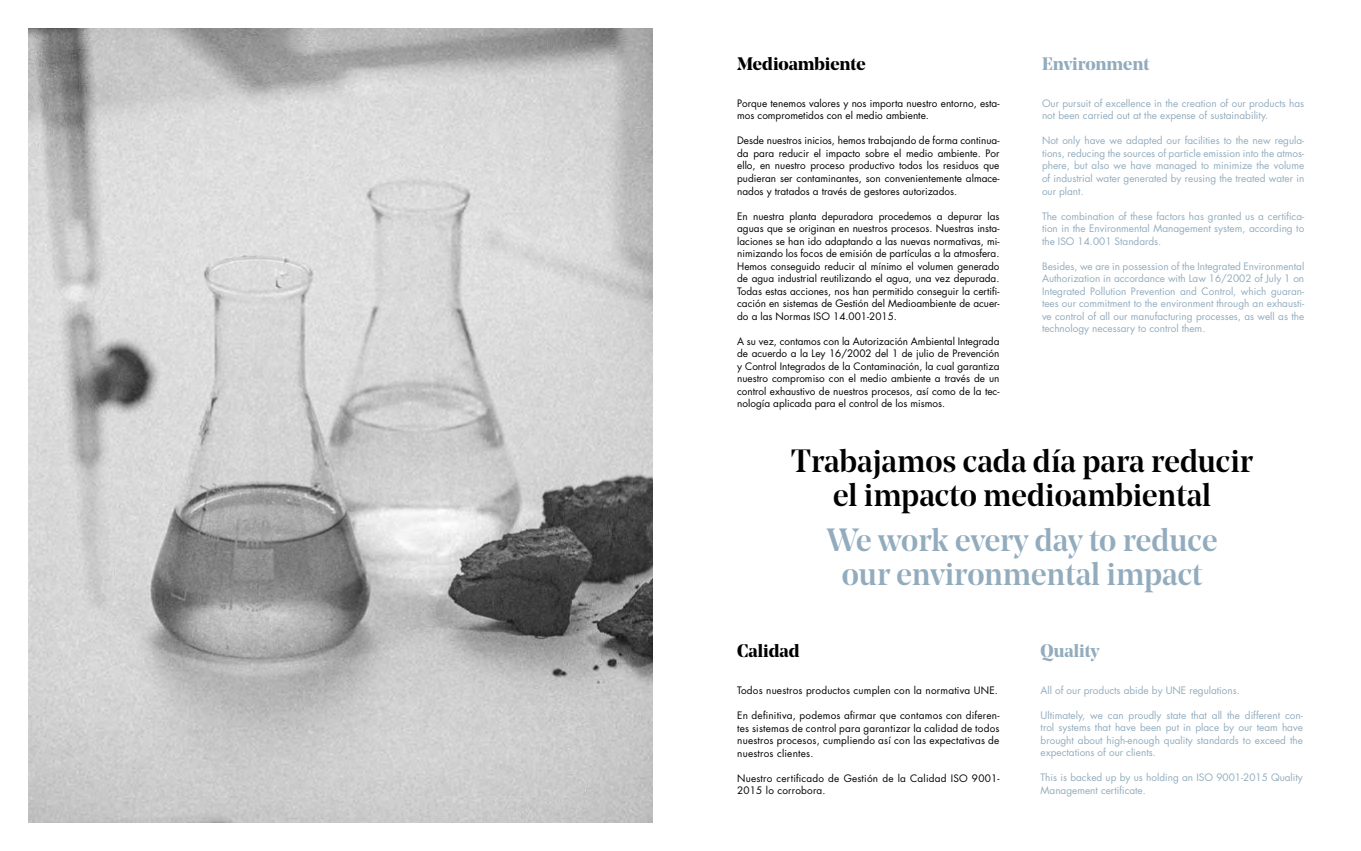
<style>
.page{position:relative;width:1361px;height:851px;background:#fff}
.page>*{position:absolute;margin:0;border:0;box-sizing:border-box;transform-origin:0 0}
.t1{font:500 32px/34px "Noe Display";color:#000;text-align:center}
.t2{font:500 32px/34px "Noe Display";color:#92acbe;text-align:center}
.t3{font:700 18px "Noe Display";color:#000}
.t4{font:700 18px "Noe Display";color:#92acbe}
.t5{font:10px/12.5px "Futura Std";color:#000;text-align:justify}
.t6{font:10px/12.5px "Futura Std";color:#92acbe;text-align:justify}
.t7{font:10px/12.5px "Futura Std";letter-spacing:.02em;color:#000}
</style>
<div class="page">
<img style="left:28px;top:28px;width:624px;height:794px">
<h2 class="t3" style="left:737px;top:52px;width:130px">Medioambiente</h2>
<h2 class="t4" style="left:1042px;top:52px;width:109px">Environment</h2>
<p class="t5" style="left:737px;top:97px;width:264px">Porque tenemos valores y nos importa nuestro entorno, esta&shy;mos comprometidos con el medio ambiente.</p>
<p class="t5" style="left:737px;top:135px;width:264px">Desde nuestros inicios, hemos trabajando de forma continua&shy;da para reducir el impacto sobre el medio ambiente. Por ello, en nuestro proceso productivo todos los residuos que pudieran ser contaminantes, son convenientemente almace&shy;nados y tratados a través de gestores autorizados.</p>
<p class="t5" style="left:737px;top:210px;width:264px">En nuestra planta depuradora procedemos a depurar las aguas que se originan en nuestros procesos. Nuestras insta&shy;laciones se han ido adaptando a las nuevas normativas, mi&shy;nimizando los focos de emisión de partículas a la atmosfera.<br>Hemos conseguido reducir al mínimo el volumen generado de agua industrial reutilizando el agua, una vez depurada.<br>Todas estas acciones, nos han permitido conseguir la certifi&shy;cación en sistemas de Gestión del Medioambiente de acuer&shy;do a las Normas ISO 14.001-2015.</p>
<p class="t5" style="left:737px;top:335px;width:264px">A su vez, contamos con la Autorización Ambiental Integrada de acuerdo a la Ley 16/2002 del 1 de julio de Prevención y Control Integrados de la Contaminación, la cual garantiza nuestro compromiso con el medio ambiente a través de un control exhaustivo de nuestros procesos, así como de la tec&shy;nología aplicada para el control de los mismos.</p>
<p class="t6" style="left:1042px;top:97px;width:264px">Our pursuit of excellence in the creation of our products has not been carried out at the expense of sustainability.</p>
<p class="t6" style="left:1042px;top:135px;width:264px">Not only have we adapted our facilities to the new regula&shy;tions, reducing the sources of particle emission into the atmos&shy;phere, but also we have managed to minimize the volume of industrial water generated by reusing the treated water in our plant.</p>
<p class="t6" style="left:1042px;top:210px;width:264px">The combination of these factors has granted us a certifica&shy;tion in the Environmental Management system, according to the ISO 14.001 Standards.</p>
<p class="t6" style="left:1042px;top:260px;width:264px">Besides, we are in possession of the Integrated Environmental Authorization in accordance with Law 16/2002 of July 1 on Integrated Pollution Prevention and Control, which guaran&shy;tees our commitment to the environment through an exhausti&shy;ve control of all our manufacturing processes, as well as the technology necessary to control them.</p>
<h1 class="t1" style="left:791px;top:443px;width:463px">Trabajamos cada día para reducir el impacto medioambiental</h1>
<h1 class="t2" style="left:827px;top:522px;width:392px">We work every day to reduce our environmental impact</h1>
<h2 class="t3" style="left:737px;top:638px;width:64px">Calidad</h2>
<h2 class="t4" style="left:1040px;top:638px;width:60px">Quality</h2>
<p class="t7" style="left:737px;top:684px;width:262px">Todos nuestros productos cumplen con la normativa UNE.</p>
<p class="t5" style="left:737px;top:709px;width:264px">En definitiva, podemos afirmar que contamos con diferen&shy;tes sistemas de control para garantizar la calidad de todos nuestros procesos, cumpliendo así con las expectativas de nuestros clientes.</p>
<p class="t7" style="left:737px;top:771px;width:264px">Nuestro certificado de Gestión de la Calidad ISO 9001-<br>2015 lo corrobora.</p>
<p class="t6" style="left:1040px;top:683px;width:201px">All of our products abide by UNE regulations.</p>
<p class="t6" style="left:1040px;top:708px;width:264px">Ultimately, we can proudly state that all the different con&shy;trol systems that have been put in place by our team have brought about high-enough quality standards to exceed the expectations of our clients.</p>
<p class="t6" style="left:1040px;top:771px;width:264px">This is backed up by us holding an ISO 9001-2015 Quality<br>Management certificate.</p>
</div>
